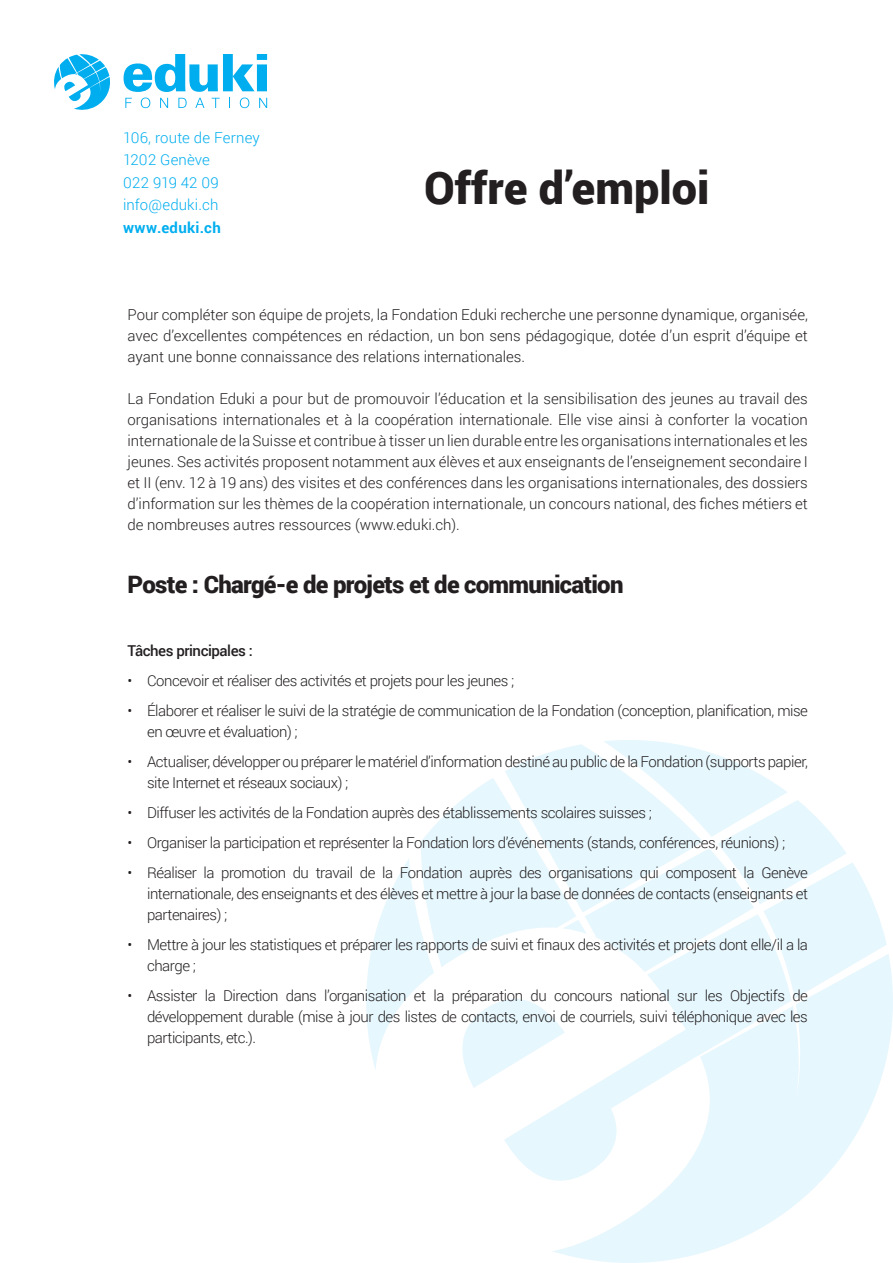
<style>
.page{position:relative;width:893px;height:1263px;background:#fff}
.page>*{position:absolute;margin:0;border:0;box-sizing:border-box;transform-origin:0 0}
.Texte{font:900 45px "Roboto";color:#231f20}
.Texte-2{font:900 24px "Roboto";letter-spacing:-.03em;color:#231f20}
.Texte-3{font:300 15px/21px "Roboto";letter-spacing:-.03em;color:#231f20;text-align:justify}
.t1{font:300 15px/22.5px "Roboto";letter-spacing:.01em;color:#00aeef}
.Texte-4{font:500 15px "Roboto";letter-spacing:-.03em;color:#231f20}
.t2{font:700 15px "Roboto";letter-spacing:.025em;color:#00aeef}
</style>
<div class="page">
<svg style="left:125px;top:98px;width:7px;height:10px"></svg>
<svg style="left:141px;top:98px;width:9px;height:10px"></svg>
<svg style="left:160px;top:98px;width:8px;height:10px"></svg>
<svg style="left:178px;top:98px;width:9px;height:10px"></svg>
<svg style="left:195px;top:98px;width:9px;height:10px"></svg>
<svg style="left:212px;top:98px;width:8px;height:10px"></svg>
<svg style="left:240px;top:98px;width:9px;height:10px"></svg>
<svg style="left:259px;top:98px;width:8px;height:10px"></svg>
<svg style="left:124px;top:54px;width:143px;height:38px"></svg>
<svg style="left:54px;top:54px;width:56px;height:56px"></svg>
<svg style="left:366px;top:740px;width:527px;height:523px;fill:#e6f7fd"></svg>
<p class="t1" style="left:123px;top:126px;width:138px">106, route de Ferney<br>1202 Genève<br>022 919 42 09 info@eduki.ch</p>
<p class="t2" style="left:123px;top:217px;width:99px">www.eduki.ch</p>
<p class="Texte" style="left:424px;top:156px;width:287px">Offre d’emploi</p>
<p class="Texte-3" style="left:128px;top:303px;width:682px">Pour compléter son équipe de projets, la Fondation Eduki recherche une personne dynamique, organisée, avec d’excellentes compétences en rédaction, un bon sens pédagogique, dotée d’un esprit d’équipe et ayant une bonne connaissance des relations internationales.</p>
<p class="Texte-3" style="left:128px;top:387px;width:682px">La Fondation Eduki a pour but de promouvoir l’éducation et la sensibilisation des jeunes au travail des organisations internationales et à la coopération internationale. Elle vise ainsi à conforter la vocation internationale de la Suisse et contribue à tisser un lien durable entre les organisations internationales et les jeunes. Ses activités proposent notamment aux élèves et aux enseignants de l’enseignement secondaire I et II (env. 12 à 19 ans) des visites et des conférences dans les organisations internationales, des dossiers d’information sur les thèmes de la coopération internationale, un concours national, des fiches métiers et de nombreuses autres ressources (www.eduki.ch).</p>
<p class="Texte-2" style="left:128px;top:567px;width:497px">Poste : Chargé-e de projets et de communication</p>
<p class="Texte-4" style="left:128px;top:640px;width:127px">Tâches principales :</p>
<p class="Texte-3" style="left:128px;top:669px;width:388px">• Concevoir et réaliser des activités et projets pour les jeunes ;</p>
<p class="Texte-3" style="left:147px;top:699px;width:662px;text-indent:-20px">• Élaborer et réaliser le suivi de la stratégie de communication de la Fondation (conception, planification, mise en œuvre et évaluation) ;</p>
<p class="Texte-3" style="left:147px;top:750px;width:662px;text-indent:-20px">• Actualiser, développer ou préparer le matériel d’information destiné au public de la Fondation (supports papier, site Internet et réseaux sociaux) ;</p>
<p class="Texte-3" style="left:128px;top:801px;width:526px">• Diffuser les activités de la Fondation auprès des établissements scolaires suisses ;</p>
<p class="Texte-3" style="left:128px;top:831px;width:659px">• Organiser la participation et représenter la Fondation lors d’événements (stands, conférences, réunions) ;</p>
<p class="Texte-3" style="left:147px;top:861px;width:662px;text-indent:-20px">• Réaliser la promotion du travail de la Fondation auprès des organisations qui composent la Genève internationale, des enseignants et des élèves et mettre à jour la base de données de contacts (enseignants et partenaires) ;</p>
<p class="Texte-3" style="left:147px;top:933px;width:662px;text-indent:-20px">• Mettre à jour les statistiques et préparer les rapports de suivi et finaux des activités et projets dont elle/il a la charge ;</p>
<p class="Texte-3" style="left:147px;top:984px;width:662px;text-indent:-20px">• Assister la Direction dans l’organisation et la préparation du concours national sur les Objectifs de développement durable (mise à jour des listes de contacts, envoi de courriels, suivi téléphonique avec les participants, etc.).</p>
</div>
